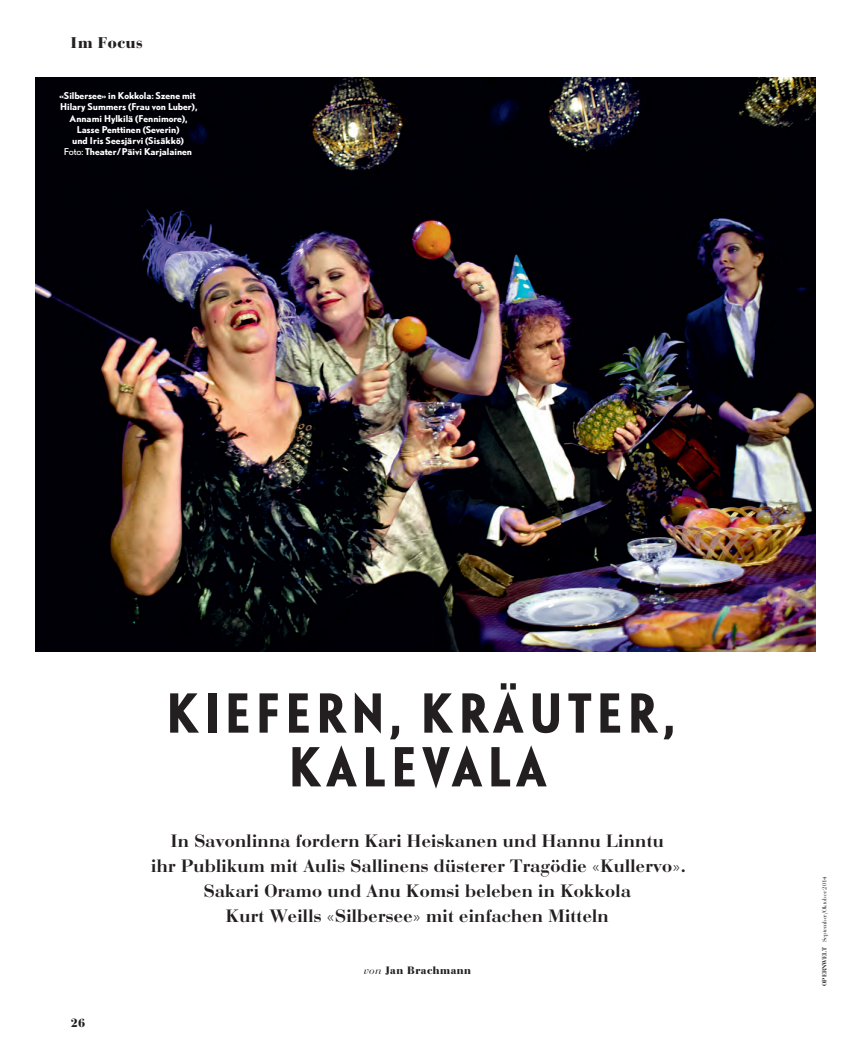
<style>
.page{position:relative;width:851px;height:1063px;background:#fff}
.page>*{position:absolute;margin:0;border:0;box-sizing:border-box;transform-origin:0 0}
.t1{font:700 condensed 50px/53.8px "DTL Nobel T";letter-spacing:.1em;color:#231f20;text-align:center}
.t2{font:18.75px/25px "Bauer Bod D Dem Bol";letter-spacing:.02em;color:#231f20;text-align:center}
.t3{font:700 16.25px "Bauer Bod D";letter-spacing:.04em;color:#231f20}
.t4{font:700 12.5px "Bauer Bod D";color:#231f20}
.t5{font:700 11.25px "Bauer Bod D";letter-spacing:.05em;color:#231f20}
.t6{font:700 8.75px/11.2px "DTL Nobel T";letter-spacing:-.005em;color:#fff;text-align:center}
.t7{font:6.25px "Bauer Bod D";color:#231f20}
.s1{font-weight:400}
.s2{font-weight:400;font-style:italic}
.s3{font-family:"Bauer Bod D Dem Bol"}
</style>
<div class="page">
<img style="left:35px;top:78px;width:780px;height:574px">
<p class="t3" style="left:71px;top:33px;width:73px">Im Focus</p>
<p class="t6" style="left:59px;top:90px;width:139px">«Silbersee» in Kokkola: Szene mit<br>Hilary Summers (Frau von Luber),<br>Annami Hylkilä (Fennimore),<br>Lasse Penttinen (Severin)<br>und Iris Seesjärvi (Sisäkkö)<br><span class="s1">Foto:</span> Theater/Päivi Karjalainen</p>
<p class="t4" style="left:71px;top:1016px;width:16px">26</p>
<p class="t1" style="left:166px;top:689px;width:509px">KIEFERN, KRÄUTER,<br>KALEVALA</p>
<p class="t2" style="left:151px;top:828px;width:536px">In Savonlinna fordern Kari Heiskanen und Hannu Linntu<br>ihr Publikum mit Aulis Sallinens düsterer Tragödie «Kullervo».<br>Sakari Oramo und Anu Komsi beleben in Kokkola<br>Kurt Weills «Silbersee» mit einfachen Mitteln</p>
<p class="t5" style="left:364px;top:964px;width:108px"><span class="s2">von</span> Jan Brachmann</p>
<p class="t7" style="left:820px;top:986px;width:111px;rotate:-90deg"><span class="s3">OPERNWELT</span> September/Oktober 2014</p>
</div>
